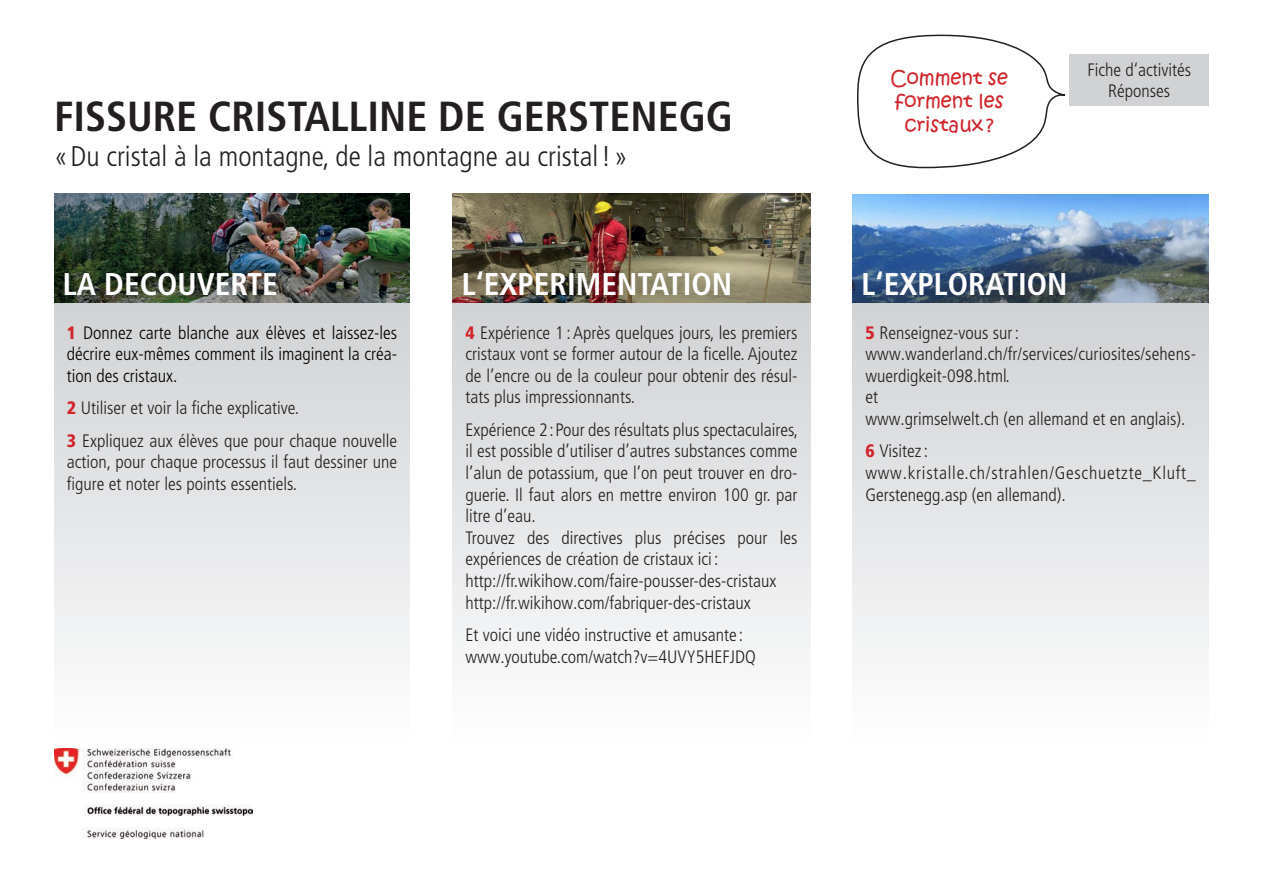
<style>
.page{position:relative;width:1263px;height:893px;background:#fff}
.page>*{position:absolute;margin:0;border:0;box-sizing:border-box;transform-origin:0 0}
.t1{font:700 condensed 42px "Frutiger LT Pro";color:#231f20}
.t2{font:700 condensed 31.35px "Frutiger LT Pro";color:#fff}
.t3{font:300 condensed 28.5px "Frutiger LT Pro";color:#231f20}
.t4{font:19.5px/23.4px "Kristen ITC";color:#d1232a}
.t5{font:300 condensed 18px/21.6px "Frutiger LT Pro";color:#231f20}
.t6{font:300 condensed 18px/21.6px "Frutiger LT Pro";color:#000;text-align:justify}
.t7{font:300 condensed 18px/21.6px "Frutiger LT Pro";letter-spacing:.04em;color:#231f20}
.s1{font-weight:900;color:#d1232a}
</style>
<div class="page">
<svg style="left:857px;top:34px;width:208px;height:135px"></svg>
<img style="left:54px;top:193px;width:356px;height:111px">
<img style="left:453px;top:193px;width:357px;height:111px">
<img style="left:853px;top:194px;width:356px;height:110px">
<img style="left:54px;top:748px;width:198px;height:91px">
<div style="left:853px;top:304px;width:356px;height:443px;background:linear-gradient(to bottom,#d0d2d4,#fefefe)"></div>
<div style="left:453px;top:304px;width:357px;height:443px;background:linear-gradient(to bottom,#d0d2d4,#fefefe)"></div>
<div style="left:54px;top:304px;width:356px;height:443px;background:linear-gradient(to bottom,#d0d2d4,#fefefe)"></div>
<div style="left:1069px;top:55px;width:140px;height:51px;background:#d1d2d4"></div>
<h1 class="t1" style="left:54px;top:92px;width:681px">FISSURE CRISTALLINE DE GERSTENEGG</h1>
<h3 class="t3" style="left:54px;top:140px;width:575px">«Du cristal à la montagne, de la montagne au cristal!»</h3>
<p class="t4" style="left:890px;top:66px;width:119px">Comment se forment les</p>
<p class="t4" style="left:905px;top:113px;width:90px">cristaux?</p>
<p class="t5" style="left:1087px;top:59px;width:105px;text-align:center">Fiche d‘activités<br>Réponses</p>
<h2 class="t2" style="left:63px;top:265px;width:216px">LA DECOUVERTE</h2>
<h2 class="t2" style="left:462px;top:265px;width:272px">L‘EXPERIMENTATION</h2>
<h2 class="t2" style="left:862px;top:265px;width:207px">L‘EXPLORATION</h2>
<p class="t6" style="left:67px;top:322px;width:332px"><span class="s1">1</span> Donnez carte blanche aux élèves et laissez-les décrire eux-mêmes comment ils imaginent la créa&shy;tion des cristaux.</p>
<p class="t5" style="left:67px;top:392px;width:332px;line-height:32.4px"><span class="s1">2</span> Utiliser et voir la fiche explicative.<br><span class="s1">3</span> Expliquez aux élèves que pour chaque nouvelle</p>
<p class="t5" style="left:67px;top:451px;width:332px">action, pour chaque processus il faut dessiner une figure et noter les points essentiels.</p>
<p class="t5" style="left:466px;top:322px;width:333px;text-align:justify"><span class="s1">4</span> Expérience 1 :Après quelques jours, les premiers cristaux vont se former autour de la ficelle. Ajoutez de l’encre ou de la couleur pour obtenir des résul&shy;tats plus impressionnants.</p>
<p class="t5" style="left:466px;top:419px;width:334px">Expérience 2:Pour des résultats plus spectaculaires, il est possible d’utiliser d’autres substances comme l’alun de potassium, que l’on peut trouver en dro&shy;guerie. Il faut alors en mettre environ 100 gr. par litre d’eau.<br>Trouvez des directives plus précises pour les expériences de création de cristaux ici: http://fr.wikihow.com/faire-pousser-des-cristaux http://fr.wikihow.com/fabriquer-des-cristaux</p>
<p class="t5" style="left:466px;top:624px;width:292px">Et voici une vidéo instructive et amusante : www.youtube.com/watch?v=4UVY5HEFJDQ</p>
<p class="t5" style="left:865px;top:322px;width:332px"><span class="s1">5</span> Renseignez-vous sur: www.wanderland.ch/fr/services/curiosites/sehens&shy;wuerdigkeit-098.html.<br>et<br>www.grimselwelt.ch (en allemand et en anglais).</p>
<p class="t7" style="left:865px;top:441px;width:332px"><span class="s1">6</span> Visitez: www.kristalle.ch/strahlen/Geschuetzte_Kluft_<br>Gerstenegg.asp (en allemand).</p>
</div>
